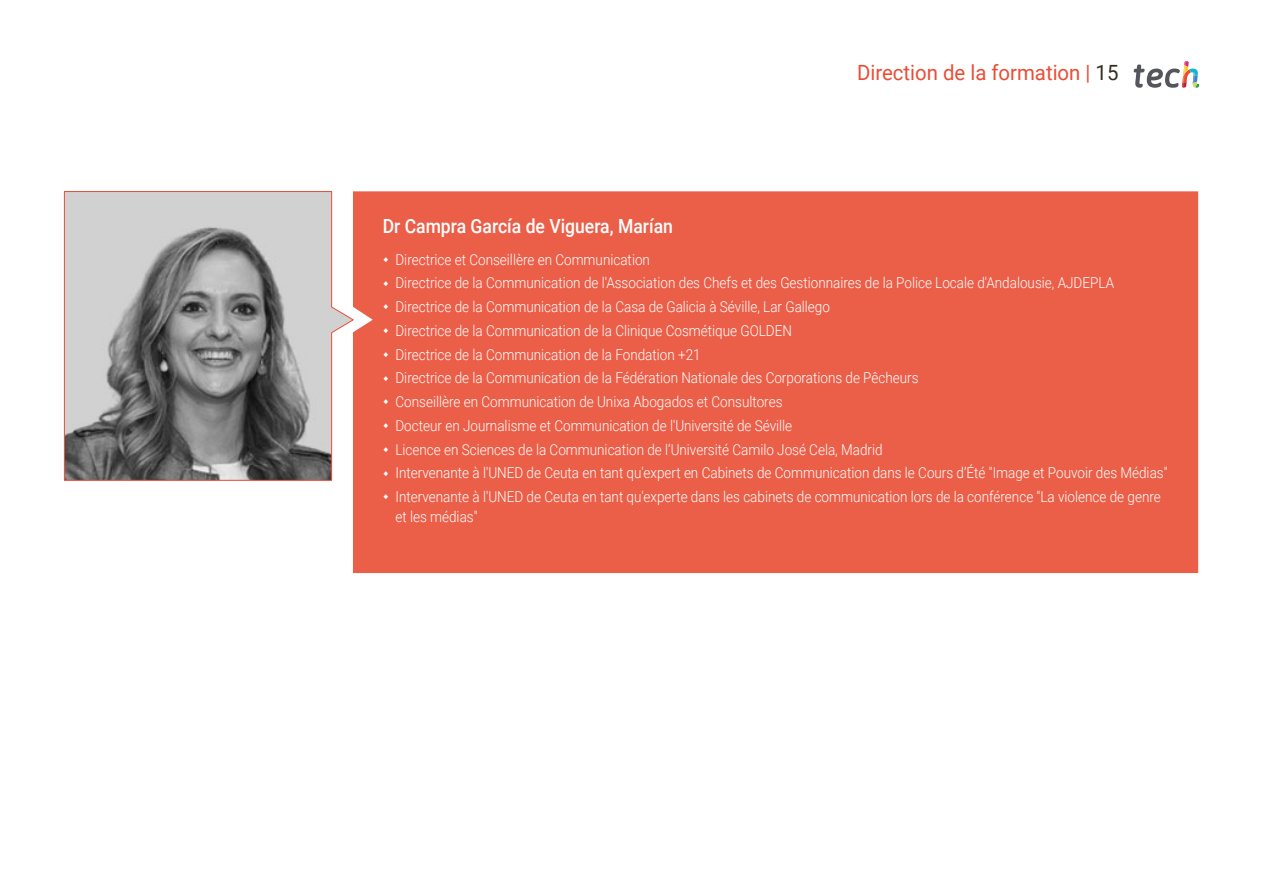
<style>
.page{position:relative;width:1263px;height:893px;background:#fff}
.page>*{position:absolute;margin:0;border:0;box-sizing:border-box;transform-origin:0 0}
.t1{font:21px "Roboto";color:#e94d35}
.t2{font:500 19.5px "Roboto";color:#fff;scale:.9 1}
.t3{font:300 15px/23.7px "Roboto";color:#fff;scale:.9 1}
.s1{color:#312e20}
</style>
<div class="page">
<svg style="left:1134px;top:61px;width:65px;height:27px"></svg>
<div style="left:353px;top:191px;width:845px;height:382px;background:#eb5f49"></div>
<svg style="left:64px;top:191px;width:290px;height:290px;background:#a19e9e"></svg>
<svg style="left:384px;top:257px;width:4px;height:5px"></svg>
<svg style="left:384px;top:281px;width:4px;height:5px"></svg>
<svg style="left:384px;top:304px;width:4px;height:5px"></svg>
<svg style="left:384px;top:328px;width:4px;height:5px"></svg>
<svg style="left:384px;top:352px;width:4px;height:5px"></svg>
<svg style="left:384px;top:376px;width:4px;height:5px"></svg>
<svg style="left:384px;top:399px;width:4px;height:5px"></svg>
<svg style="left:384px;top:423px;width:4px;height:5px"></svg>
<svg style="left:384px;top:447px;width:4px;height:5px"></svg>
<svg style="left:384px;top:471px;width:4px;height:5px"></svg>
<svg style="left:384px;top:494px;width:4px;height:5px"></svg>
<h1 class="t1" style="left:857px;top:58px;width:263px">Direction de la formation | <span class="s1">15</span></h1>
<h2 class="t2" style="left:383px;top:212px;width:324px">Dr Campra García de Viguera, Marían</h2>
<p class="t3" style="left:395px;top:247px;width:859px">Directrice et Conseillère en Communication<br>Directrice de la Communication de l'Association des Chefs et des Gestionnaires de la Police Locale d'Andalousie, AJDEPLA Directrice de la Communication de la Casa de Galicia à Séville, Lar Gallego<br>Directrice de la Communication de la Clinique Cosmétique GOLDEN<br>Directrice de la Communication de la Fondation +21<br>Directrice de la Communication de la Fédération Nationale des Corporations de Pêcheurs<br>Conseillère en Communication de Unixa Abogados et Consultores<br>Docteur en Journalisme et Communication de l'Université de Séville<br>Licence en Sciences de la Communication de l’Université Camilo José Cela, Madrid<br>Intervenante à l'UNED de Ceuta en tant qu'expert en Cabinets de Communication dans le Cours d’Été "Image et Pouvoir des Médias" Intervenante à l'UNED de Ceuta en tant qu'experte dans les cabinets de communication lors de la conférence "La violence de genre</p>
<p class="t3" style="left:395px;top:504px;width:93px">et les médias"</p>
</div>
